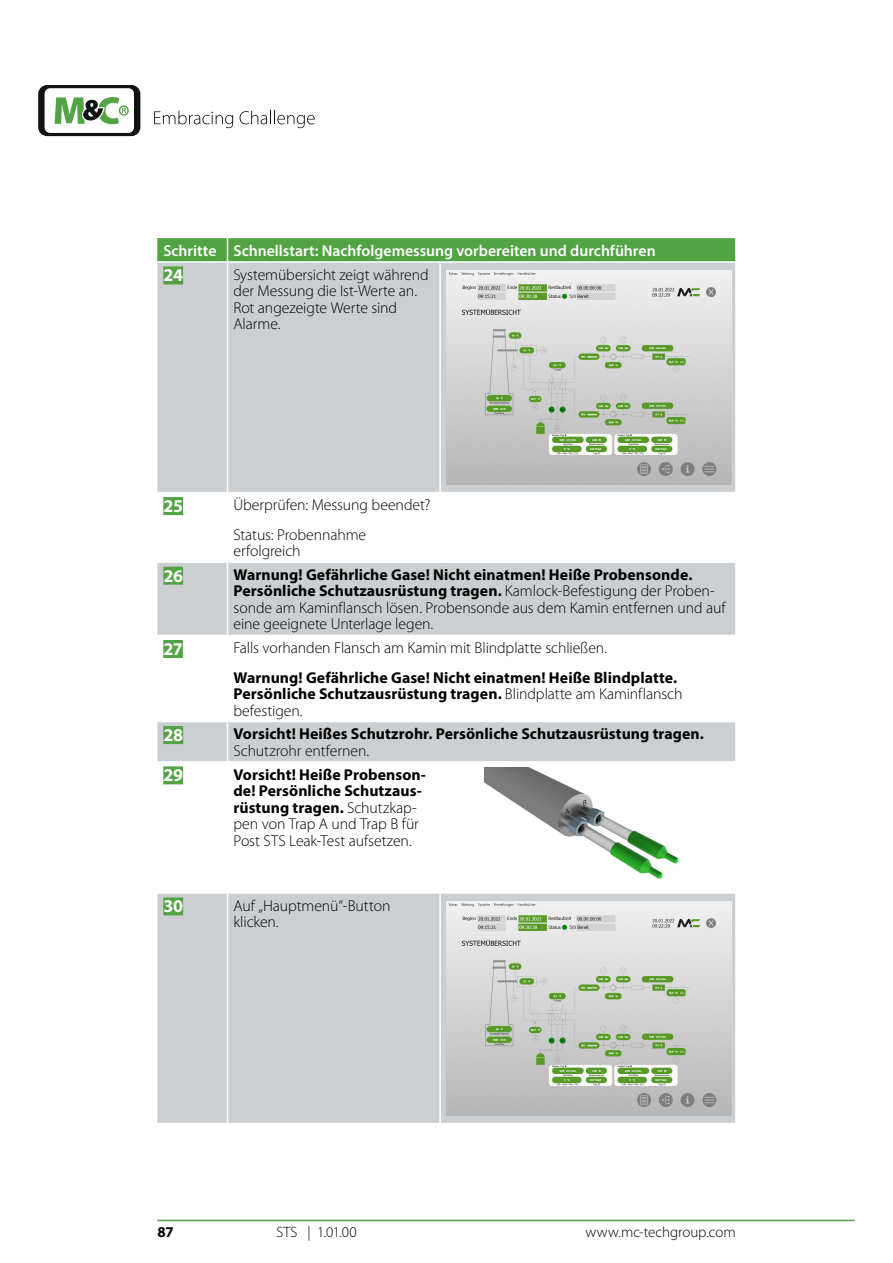
<style>
.page{position:relative;width:893px;height:1263px;background:#fff}
.page>*{position:absolute;margin:0;border:0;box-sizing:border-box;transform-origin:0 0}
.MC_PF_EN11_Text_Body{font:700 18px "Myriad Pro";letter-spacing:-.01em;color:#fff}
.MC_PF_EN41_Table_Tex{font:300 15.75px/16.5px "Myriad Pro";letter-spacing:-.01em;color:#000}
.MC_PF_EN41_Table_Tex-2{font:700 15.75px/16.5px "Myriad Pro";letter-spacing:.005em;color:#000}
.MC_PF_EN42_TableHead{font:600 15.75px "Myriad Pro";color:#fff}
.t1{font:300 15px "Myriad Pro";color:#000}
.t2{font:700 15px "Myriad Pro";color:#000}
.s1{font-weight:700}
.s2{font-weight:300}
</style>
<div class="page">
<hr style="left:157px;top:1220px;width:698px;height:1px;background:#51a343">
<svg style="left:154px;top:111px;width:79px;height:17px"></svg>
<svg style="left:240px;top:111px;width:75px;height:17px"></svg>
<svg style="left:38px;top:85px;width:102px;height:51px"></svg>
<svg style="left:157px;top:263px;width:578px;height:860px;fill:#cccfd1"></svg>
<div style="left:157px;top:238px;width:578px;height:23px;background:#51a343"></div>
<hr style="left:227px;top:263px;width:1px;height:229px;background:#fff">
<hr style="left:439px;top:263px;width:2px;height:229px;background:#fff">
<hr style="left:157px;top:492px;width:70px;height:1px;background:#fff">
<hr style="left:227px;top:492px;width:213px;height:1px;background:#fff">
<hr style="left:227px;top:493px;width:1px;height:68px;background:#fff">
<hr style="left:440px;top:492px;width:295px;height:1px;background:#fff">
<hr style="left:439px;top:493px;width:2px;height:68px;background:#fff">
<hr style="left:157px;top:561px;width:70px;height:2px;background:#fff">
<hr style="left:227px;top:561px;width:213px;height:2px;background:#fff">
<hr style="left:227px;top:563px;width:1px;height:72px;background:#fff">
<hr style="left:440px;top:561px;width:295px;height:2px;background:#fff">
<hr style="left:157px;top:635px;width:70px;height:1px;background:#fff">
<hr style="left:227px;top:635px;width:213px;height:1px;background:#fff">
<hr style="left:227px;top:636px;width:1px;height:85px;background:#fff">
<hr style="left:440px;top:635px;width:295px;height:1px;background:#fff">
<hr style="left:157px;top:721px;width:70px;height:1px;background:#fff">
<hr style="left:227px;top:721px;width:213px;height:1px;background:#fff">
<hr style="left:227px;top:722px;width:1px;height:39px;background:#fff">
<hr style="left:440px;top:721px;width:295px;height:1px;background:#fff">
<hr style="left:157px;top:761px;width:70px;height:2px;background:#fff">
<hr style="left:227px;top:761px;width:213px;height:2px;background:#fff">
<hr style="left:227px;top:763px;width:1px;height:129px;background:#fff">
<hr style="left:440px;top:761px;width:295px;height:2px;background:#fff">
<hr style="left:439px;top:763px;width:2px;height:129px;background:#fff">
<hr style="left:157px;top:892px;width:70px;height:2px;background:#fff">
<hr style="left:227px;top:892px;width:213px;height:2px;background:#fff">
<hr style="left:227px;top:894px;width:1px;height:229px;background:#fff">
<hr style="left:440px;top:892px;width:295px;height:2px;background:#fff">
<hr style="left:439px;top:894px;width:2px;height:229px;background:#fff">
<div style="left:163px;top:266px;width:20px;height:18px;background:#51a343"></div>
<img style="left:446px;top:270px;width:285px;height:214px">
<div style="left:163px;top:497px;width:20px;height:18px;background:#51a343"></div>
<div style="left:163px;top:567px;width:20px;height:18px;background:#51a343"></div>
<div style="left:163px;top:640px;width:20px;height:18px;background:#51a343"></div>
<div style="left:163px;top:726px;width:20px;height:18px;background:#51a343"></div>
<div style="left:163px;top:766px;width:20px;height:18px;background:#51a343"></div>
<div style="left:446px;top:768px;width:285px;height:119px;background:#fff"></div>
<img style="left:485px;top:768px;width:194px;height:111px">
<div style="left:163px;top:897px;width:20px;height:18px;background:#51a343"></div>
<img style="left:446px;top:901px;width:285px;height:214px">
<p class="MC_PF_EN42_TableHead" style="left:163px;top:241px;width:55px">Schritte</p>
<p class="MC_PF_EN42_TableHead" style="left:233px;top:241px;width:424px">Schnellstart: Nachfolgemessung vorbereiten und durchführen</p>
<p class="MC_PF_EN11_Text_Body" style="left:163px;top:264px;width:21px">24</p>
<p class="MC_PF_EN41_Table_Tex" style="left:233px;top:266px;width:197px">Systemübersicht zeigt während der Messung die Ist-Werte an.<br>Rot angezeigte Werte sind<br>Alarme.</p>
<p class="MC_PF_EN11_Text_Body" style="left:163px;top:494px;width:21px">25</p>
<p class="MC_PF_EN41_Table_Tex" style="left:233px;top:497px;width:198px">Überprüfen: Messung beendet?</p>
<p class="MC_PF_EN41_Table_Tex" style="left:233px;top:526px;width:134px">Status: Probennahme erfolgreich</p>
<p class="MC_PF_EN11_Text_Body" style="left:163px;top:564px;width:21px">26</p>
<p class="MC_PF_EN41_Table_Tex" style="left:233px;top:566px;width:494px"><span class="s1">Warnung! Gefährliche Gase! Nicht einatmen! Heiße Probensonde.<br>Persönliche Schutzausrüstung tragen.</span> Kamlock-Befestigung der Proben&shy;sonde am Kaminflansch lösen. Probensonde aus dem Kamin entfernen und auf eine geeignete Unterlage legen.</p>
<p class="MC_PF_EN11_Text_Body" style="left:163px;top:637px;width:21px">27</p>
<p class="MC_PF_EN41_Table_Tex" style="left:233px;top:640px;width:375px">Falls vorhanden Flansch am Kamin mit Blindplatte schließen.</p>
<p class="MC_PF_EN41_Table_Tex-2" style="left:233px;top:668px;width:450px">Warnung! Gefährliche Gase! Nicht einatmen! Heiße Blindplatte.<br>Persönliche Schutzausrüstung tragen. <span class="s2">Blindplatte am Kaminflansch befestigen.</span></p>
<p class="MC_PF_EN11_Text_Body" style="left:163px;top:723px;width:21px">28</p>
<p class="MC_PF_EN41_Table_Tex-2" style="left:233px;top:725px;width:472px">Vorsicht! Heißes Schutzrohr. Persönliche Schutzausrüstung tragen.<br><span class="s2">Schutzrohr entfernen.</span></p>
<p class="MC_PF_EN11_Text_Body" style="left:163px;top:763px;width:21px">29</p>
<p class="MC_PF_EN41_Table_Tex-2" style="left:233px;top:766px;width:194px">Vorsicht! Heiße Probenson&shy;de! Persönliche Schutzaus&shy;rüstung tragen. <span class="s2">Schutzkap&shy;pen von Trap A und Trap B für<br>Post STS Leak-Test aufsetzen.</span></p>
<p class="MC_PF_EN11_Text_Body" style="left:163px;top:895px;width:21px">30</p>
<p class="MC_PF_EN41_Table_Tex" style="left:233px;top:897px;width:159px">Auf „Hauptmenü“-Button klicken.</p>
<p class="t2" style="left:157px;top:1222px;width:18px">87</p>
<p class="t1" style="left:276px;top:1223px;width:82px">STS | 1.01.00</p>
<p class="t1" style="left:585px;top:1223px;width:152px">www.mc-techgroup.com</p>
</div>
